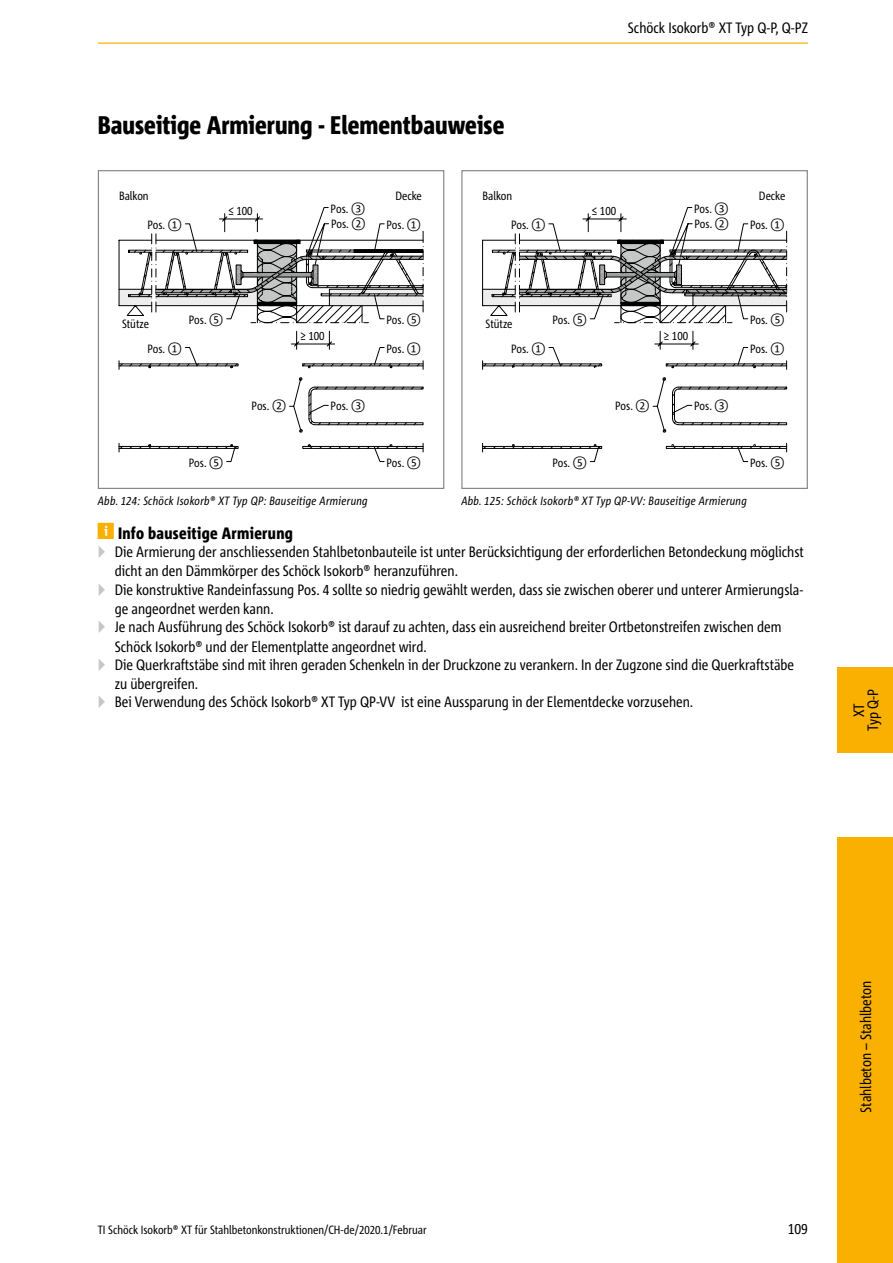
<style>
.page{position:relative;width:893px;height:1263px;background:#fff}
.page>*{position:absolute;margin:0;border:0;box-sizing:border-box;transform-origin:0 0}
.t1{font:800 condensed 25.5px "Corpid Schoeck";color:#000}
.t2{font:800 condensed 16.5px "Corpid Schoeck";letter-spacing:.02em;color:#000}
.t3{font:condensed 15px/19.5px "Corpid Schoeck";color:#000}
.t4{font:condensed 12px "Corpid Schoeck";color:#000}
.t5{font:italic condensed 12px "Corpid Schoeck";letter-spacing:.02em;color:#000}
.s1{color:#c5c6c6}
</style>
<div class="page">
<div style="left:838px;top:837px;width:55px;height:426px;background:#f9b000"></div>
<div style="left:838px;top:668px;width:55px;height:85px;background:#f9b000"></div>
<hr style="left:98px;top:43px;width:710px;height:1px;background:#f9b000">
<svg style="left:118px;top:207px;width:306px;height:255px"></svg>
<div style="left:98px;top:170px;width:346px;height:319px;border:1px solid #878786"></div>
<svg style="left:482px;top:207px;width:306px;height:255px"></svg>
<div style="left:461px;top:170px;width:347px;height:319px;border:1px solid #878786"></div>
<h1 class="t1" style="left:98px;top:109px;width:408px">Bauseitige Armierung - Elementbauweise</h1>
<p class="t3" style="left:628px;top:18px;width:182px">Schöck Isokorb® XT Typ Q-P, Q-PZ</p>
<p class="t4" style="left:119px;top:188px;width:31px">Balkon</p>
<p class="t4" style="left:395px;top:188px;width:28px">Decke</p>
<p class="t4" style="left:331px;top:201px;width:36px">Pos. ③</p>
<p class="t4" style="left:228px;top:203px;width:26px">≤ 100</p>
<p class="t4" style="left:483px;top:188px;width:31px">Balkon</p>
<p class="t4" style="left:759px;top:188px;width:28px">Decke</p>
<p class="t4" style="left:694px;top:201px;width:36px">Pos. ③</p>
<p class="t4" style="left:592px;top:203px;width:26px">≤ 100</p>
<p class="t4" style="left:331px;top:216px;width:36px">Pos. ②</p>
<p class="t4" style="left:147px;top:217px;width:36px">Pos. ①</p>
<p class="t4" style="left:387px;top:217px;width:36px">Pos. ①</p>
<p class="t4" style="left:694px;top:216px;width:36px">Pos. ②</p>
<p class="t4" style="left:511px;top:217px;width:36px">Pos. ①</p>
<p class="t4" style="left:750px;top:217px;width:36px">Pos. ①</p>
<p class="t4" style="left:122px;top:316px;width:29px">Stütze</p>
<p class="t4" style="left:189px;top:312px;width:36px">Pos. ⑤</p>
<p class="t4" style="left:387px;top:312px;width:36px">Pos. ⑤</p>
<p class="t4" style="left:486px;top:316px;width:29px">Stütze</p>
<p class="t4" style="left:552px;top:312px;width:36px">Pos. ⑤</p>
<p class="t4" style="left:750px;top:312px;width:36px">Pos. ⑤</p>
<p class="t4" style="left:300px;top:328px;width:26px">≥ 100</p>
<p class="t4" style="left:664px;top:328px;width:26px">≥ 100</p>
<p class="t4" style="left:147px;top:341px;width:36px">Pos. ①</p>
<p class="t4" style="left:387px;top:341px;width:36px">Pos. ①</p>
<p class="t4" style="left:511px;top:341px;width:36px">Pos. ①</p>
<p class="t4" style="left:750px;top:341px;width:36px">Pos. ①</p>
<p class="t4" style="left:252px;top:399px;width:36px">Pos. ②</p>
<p class="t4" style="left:331px;top:399px;width:36px">Pos. ③</p>
<p class="t4" style="left:615px;top:399px;width:36px">Pos. ②</p>
<p class="t4" style="left:694px;top:399px;width:36px">Pos. ③</p>
<p class="t4" style="left:189px;top:455px;width:36px">Pos. ⑤</p>
<p class="t4" style="left:387px;top:455px;width:36px">Pos. ⑤</p>
<p class="t4" style="left:552px;top:455px;width:36px">Pos. ⑤</p>
<p class="t4" style="left:750px;top:455px;width:36px">Pos. ⑤</p>
<p class="t5" style="left:98px;top:493px;width:271px">Abb. 124: Schöck Isokorb® XT Typ QP: Bauseitige Armierung</p>
<p class="t5" style="left:461px;top:493px;width:287px">Abb. 125: Schöck Isokorb® XT Typ QP-VV: Bauseitige Armierung</p>
<p class="t2" style="left:118px;top:523px;width:176px">Info bauseitige Armierung</p>
<p class="t3" style="left:115px;top:542px;width:691px;text-indent:-17px"><span class="s1">▶</span> Die Armierung der anschliessenden Stahlbetonbauteile ist unter Berücksichtigung der erforderlichen Betondeckung möglichst dicht an den Dämmkörper des Schöck Isokorb® heranzuführen.</p>
<p class="t3" style="left:115px;top:579px;width:690px;text-indent:-17px"><span class="s1">▶</span> Die konstruktive Randeinfassung Pos. 4 sollte so niedrig gewählt werden, dass sie zwischen oberer und unterer Armierungsla&shy;ge angeordnet werden kann.</p>
<p class="t3" style="left:115px;top:617px;width:668px;text-indent:-17px"><span class="s1">▶</span> Je nach Ausführung des Schöck Isokorb® ist darauf zu achten, dass ein ausreichend breiter Ortbetonstreifen zwischen dem<br>Schöck Isokorb® und der Elementplatte angeordnet wird.</p>
<p class="t3" style="left:115px;top:655px;width:681px;text-indent:-17px"><span class="s1">▶</span> Die Querkraftstäbe sind mit ihren geraden Schenkeln in der Druckzone zu verankern. In der Zugzone sind die Querkraftstäbe zu übergreifen.</p>
<p class="t3" style="left:98px;top:692px;width:597px"><span class="s1">▶</span> Bei Verwendung des Schöck Isokorb® XT Typ QP-VV ist eine Aussparung in der Elementdecke vorzusehen.</p>
<p class="t3" style="left:852px;top:731px;width:43px;line-height:14.1px;text-align:center;rotate:-90deg">XT<br>Typ Q-P</p>
<p class="t4" style="left:98px;top:1222px;width:330px">TI Schöck Isokorb® XT für Stahlbetonkonstruktionen/CH-de/2020.1/Februar</p>
<p class="t3" style="left:788px;top:1219px;width:22px">109</p>
<p class="t3" style="left:856px;top:1112px;width:134px;rotate:-90deg">Stahlbeton – Stahlbeton</p>
</div>
